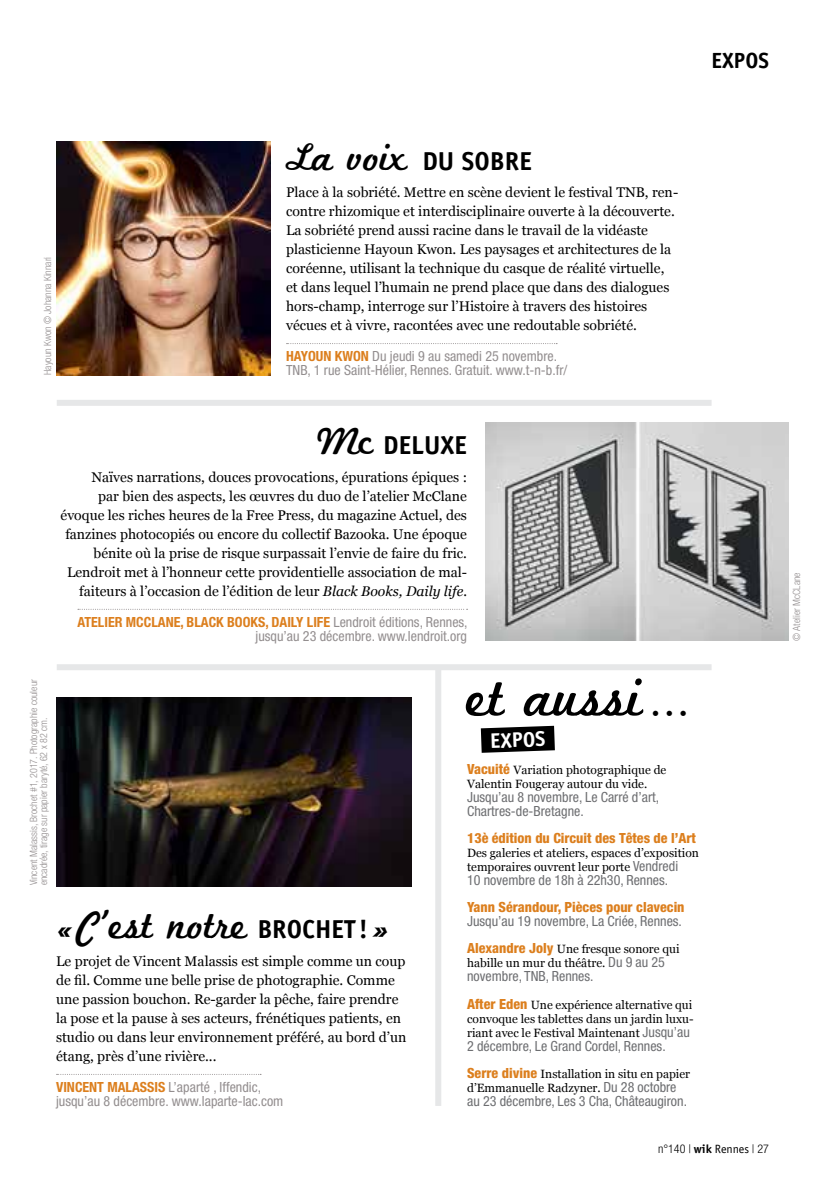
<style>
.page{position:relative;width:823px;height:1191px;background:#fff}
.page>*{position:absolute;margin:0;border:0;box-sizing:border-box;transform-origin:0 0}
.t1{font:55.8px "Marketing Script";color:#000}
.t2{font:40px "Marketing Script";color:#000}
.t3{font:700 26px "Officina Sans";color:#000}
.t4{font:700 22px "Officina Sans";color:#000}
.t5{font:700 21.2px "Officina Sans";color:#fff}
.t6{font:14px/19px "Georgia";color:#000}
.t7{font:condensed 14px/14px "Helvetica Neue";color:#938e8f}
.t8{font:condensed 14px/14px "Helvetica Neue";color:#6d6e71}
.t9{font:800 condensed 14px "Helvetica Neue";color:#dc7f1e}
.t10{font:12px/14px "Georgia";color:#000}
.t11{font:300 condensed 12px "Helvetica Neue";color:#000}
.t12{font:300 condensed 10px/10px "Helvetica Neue";color:#938e8f}
.s1{font-family:"Marketing Script";font-weight:400;font-size:40px}
.s2{font-weight:700;color:#dc7f1e}
.s3{font-style:italic}
.s4{font-family:"Officina Sans";font-weight:700;font-size:26px}
.s5{font-family:"Officina Sans";font-style:italic;font-size:41.4px}
.s6{font-family:"Helvetica Neue";font-weight:800;font-stretch:condensed;font-size:14px;color:#dc7f1e}
.s7{font-family:"Helvetica Neue";font-stretch:condensed;font-size:14px;color:#6d6e71}
.s8{font-family:"Officina Sans";font-weight:700;font-stretch:normal}
.s9{font-family:"Officina Sans";font-weight:400;font-stretch:normal}
</style>
<div class="page">
<svg style="left:57px;top:1074px;width:204px;height:1px"></svg>
<svg style="left:286px;top:343px;width:271px;height:1px"></svg>
<img style="left:57px;top:697px;width:354px;height:189px">
<div style="left:57px;top:400px;width:654px;height:6px;background:#e6e7e8"></div>
<div style="left:57px;top:664px;width:654px;height:6px;background:#e6e7e8"></div>
<div style="left:435px;top:667px;width:6px;height:439px;background:#e6e7e8"></div>
<img style="left:485px;top:422px;width:303px;height:218px">
<img style="left:57px;top:142px;width:213px;height:233px">
<svg style="left:78px;top:609px;width:389px;height:1px"></svg>
<svg style="left:480px;top:726px;width:74px;height:27px;background:#1b1b1b"></svg>
<h3 class="t4" style="left:711px;top:47px;width:59px">EXPOS</h3>
<p class="t12" style="left:42px;top:375px;width:119px;rotate:-90deg">Hayoun Kwon © Johanna Kinnari</p>
<h3 class="t3" style="left:286px;top:144px;width:247px"><span class="s1">La voix</span> DU SOBRE</h3>
<p class="t6" style="left:286px;top:183px;width:393px">Place à la sobriété. Mettre en scène devient le festival TNB, ren&shy;contre rhizomique et interdisciplinaire ouverte à la découverte.<br>La sobriété prend aussi racine dans le travail de la vidéaste plasticienne Hayoun Kwon. Les paysages et architectures de la coréenne, utilisant la technique du casque de réalité virtuelle, et dans lequel l’humain ne prend place que dans des dialogues hors-champ, interroge sur l’Histoire à travers des histoires vécues et à vivre, racontées avec une redoutable sobriété.</p>
<p class="t7" style="left:286px;top:349px;width:272px"><span class="s2">HAYOUN KWON</span> Du jeudi 9 au samedi 25 novembre.</p>
<p class="t7" style="left:286px;top:363px;width:282px">TNB, 1 rue Saint-Hélier, Rennes. Gratuit. www.t-n-b.fr/</p>
<h3 class="t3" style="left:316px;top:429px;width:152px"><span class="s1">Mc</span> DELUXE</h3>
<p class="t6" style="left:61px;top:467px;width:408px;text-align:right">Naïves narrations, douces provocations, épurations épiques :<br>par bien des aspects, les œuvres du duo de l’atelier McClane évoque les riches heures de la Free Press, du magazine Actuel, des fanzines photocopiés ou encore du collectif Bazooka. Une époque bénite où la prise de risque surpassait l’envie de faire du fric.<br>Lendroit met à l’honneur cette providentielle association de mal&shy;faiteurs à l’occasion de l’édition de leur <span class="s3">Black Books, Daily life.</span></p>
<p class="t7" style="left:77px;top:615px;width:391px;text-align:right"><span class="s2">ATELIER MCCLANE, BLACK BOOKS, DAILY LIFE</span> Lendroit éditions, Rennes, jusqu’au 23 décembre. www.lendroit.org</p>
<p class="t12" style="left:28px;top:885px;width:208px;rotate:-90deg">Vincent Malassis, Brochet #1, 2017. Photographie couleur encadrée, tirage sur papier baryté, 62 x 82 cm.</p>
<h2 class="t2" style="left:56px;top:901px;width:334px">«C’est notre <span class="s4">BROCHET !</span> »</h2>
<p class="t6" style="left:56px;top:951px;width:351px">Le projet de Vincent Malassis est simple comme un coup de fil. Comme une belle prise de photographie. Comme une passion bouchon. Re-garder la pêche, faire prendre la pose et la pause à ses acteurs, frénétiques patients, en studio ou dans leur environnement préféré, au bord d’un étang, près d’une rivière...</p>
<p class="t7" style="left:56px;top:1079px;width:229px"><span class="s2">VINCENT MALASSIS</span> L’aparté , Iffendic, jusqu’au 8 décembre. www.laparte-lac.com</p>
<h1 class="t1" style="left:467px;top:664px;width:226px">et aussi <span class="s5">…</span></h1>
<h3 class="t5" style="left:489px;top:727px;width:57px;rotate:-2deg">EXPOS</h3>
<p class="t10" style="left:467px;top:762px;width:201px"><span class="s6">Vacuité</span> Variation photographique de<br>Valentin Fougeray autour du vide.</p>
<p class="t8" style="left:467px;top:789px;width:193px">Jusqu’au 8 novembre, Le Carré d’art,<br>Chartres-de-Bretagne.</p>
<p class="t9" style="left:467px;top:829px;width:230px">13è édition du Circuit des Têtes de l’Art</p>
<p class="t10" style="left:467px;top:845px;width:233px">Des galeries et ateliers, espaces d’exposition temporaires ouvrent leur porte <span class="s7">Vendredi</span></p>
<p class="t8" style="left:467px;top:873px;width:202px">10 novembre de 18h à 22h30, Rennes.</p>
<p class="t9" style="left:467px;top:898px;width:219px">Yann Sérandour, Pièces pour clavecin</p>
<p class="t8" style="left:467px;top:914px;width:216px">Jusqu’au 19 novembre, La Criée, Rennes.</p>
<p class="t10" style="left:467px;top:942px;width:214px"><span class="s6">Alexandre Joly</span> Une fresque sonore qui habille un mur du théâtre. <span class="s7">Du 9 au 25</span></p>
<p class="t8" style="left:467px;top:969px;width:128px">novembre, TNB, Rennes.</p>
<p class="t10" style="left:467px;top:997px;width:228px;text-align:justify"><span class="s6">After Eden</span> Une expérience alternative qui convoque les tablettes dans un jardin luxu&shy;riant avec le Festival Maintenant <span class="s7">Jusqu’au</span></p>
<p class="t8" style="left:467px;top:1038px;width:200px">2 décembre, Le Grand Cordel, Rennes.</p>
<p class="t10" style="left:467px;top:1066px;width:224px"><span class="s6">Serre divine</span> Installation in situ en papier d’Emmanuelle Radzyner. <span class="s7">Du 28 octobre</span></p>
<p class="t8" style="left:467px;top:1093px;width:221px">au 23 décembre, Les 3 Cha, Châteaugiron.</p>
<p class="t11" style="left:657px;top:1141px;width:112px">n°140 | <span class="s8">wik</span> <span class="s9">Rennes</span> | 27</p>
<p class="t12" style="left:791px;top:640px;width:70px;rotate:-90deg">© Atelier McCLane</p>
</div>
